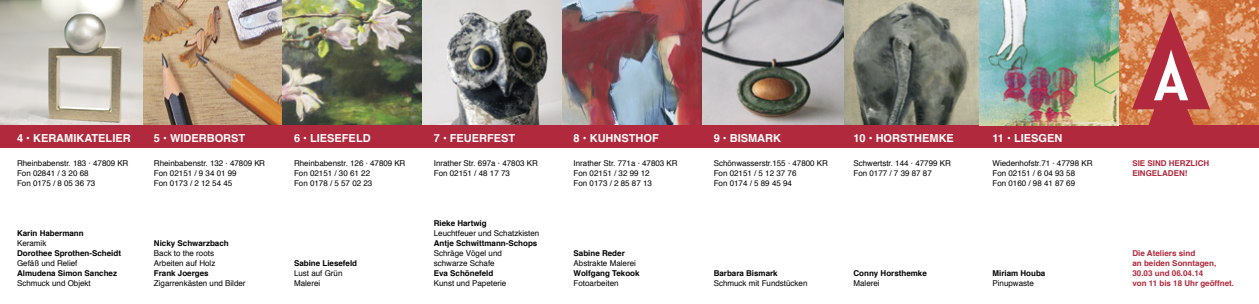
<style>
.page{position:relative;width:1259px;height:304px;background:#fff}
.page>*{position:absolute;margin:0;border:0;box-sizing:border-box;transform-origin:0 0}
.t1{font:700 11px "Helvetica";color:#fff}
.t2{font:8px/10px "Helvetica";color:#000}
.t3{font:700 8px "Helvetica";color:#000}
.t4{font:700 8px/10px "Helvetica";color:#b0293c}
</style>
<div class="page">
<img style="left:981px;top:0;width:278px;height:125px">
<img style="left:143px;top:0;width:838px;height:125px">
<svg style="left:0;top:0;width:143px;height:125px;background:#c9c5bb"></svg>
<div style="left:0;top:125px;width:1259px;height:22px;background:#b0293c"></div>
<svg style="left:1132px;top:10px;width:78px;height:115px;background:#cb6e5f"></svg>
<h1 class="t1" style="left:17px;top:130px;width:115px">4 • KERAMIKATELIER</h1>
<p class="t2" style="left:17px;top:158px;width:113px">Rheinbabenstr. 183 · 47809 KR<br>Fon 02841 / 3 20 68<br>Fon 0175 / 8 05 36 73</p>
<p class="t3" style="left:17px;top:227px;width:68px">Karin Habermann</p>
<p class="t2" style="left:17px;top:238px;width:31px">Keramik</p>
<p class="t3" style="left:17px;top:247px;width:106px">Dorothee Sprothen-Scheidt</p>
<p class="t2" style="left:17px;top:258px;width:62px">Gefäß und Relief</p>
<p class="t3" style="left:17px;top:267px;width:102px">Almudena Simon Sanchez</p>
<p class="t2" style="left:17px;top:278px;width:75px">Schmuck und Objekt</p>
<h1 class="t1" style="left:154px;top:130px;width:93px">5 • WIDERBORST</h1>
<p class="t2" style="left:154px;top:158px;width:113px">Rheinbabenstr. 132 · 47809 KR<br>Fon 02151 / 9 34 01 99<br>Fon 0173 / 2 12 54 45</p>
<p class="t3" style="left:154px;top:237px;width:76px">Nicky Schwarzbach</p>
<p class="t2" style="left:154px;top:248px;width:63px">Back to the roots<br>Arbeiten auf Holz</p>
<p class="t3" style="left:154px;top:267px;width:56px">Frank Joerges</p>
<p class="t2" style="left:154px;top:278px;width:93px">Zigarrenkästen und Bilder</p>
<h1 class="t1" style="left:294px;top:130px;width:78px">6 • LIESEFELD</h1>
<p class="t2" style="left:294px;top:158px;width:113px">Rheinbabenstr. 126 · 47809 KR<br>Fon 02151 / 30 61 22<br>Fon 0178 / 5 57 02 23</p>
<p class="t3" style="left:294px;top:257px;width:65px">Sabine Liesefeld</p>
<p class="t2" style="left:294px;top:268px;width:50px">Lust auf Grün<br>Malerei</p>
<h1 class="t1" style="left:434px;top:130px;width:83px">7 • FEUERFEST</h1>
<p class="t2" style="left:434px;top:158px;width:106px">Inrather Str. 697a · 47803 KR<br>Fon 02151 / 48 17 73</p>
<p class="t3" style="left:434px;top:217px;width:54px">Rieke Hartwig</p>
<p class="t2" style="left:434px;top:228px;width:107px">Leuchtfeuer und Schatzkisten</p>
<p class="t3" style="left:434px;top:237px;width:105px">Antje Schwittmann-Schops</p>
<p class="t2" style="left:434px;top:248px;width:70px">Schräge Vögel und schwarze Schafe</p>
<p class="t3" style="left:434px;top:267px;width:61px">Eva Schönefeld</p>
<p class="t2" style="left:434px;top:278px;width:74px">Kunst und Papeterie</p>
<h1 class="t1" style="left:573px;top:130px;width:87px">8 • KUHNSTHOF</h1>
<p class="t2" style="left:573px;top:158px;width:106px">Inrather Str. 771a · 47803 KR<br>Fon 02151 / 32 99 12<br>Fon 0173 / 2 85 87 13</p>
<p class="t3" style="left:573px;top:247px;width:53px">Sabine Reder</p>
<p class="t2" style="left:573px;top:258px;width:64px">Abstrakte Malerei</p>
<p class="t3" style="left:573px;top:267px;width:67px">Wolfgang Tekook</p>
<p class="t2" style="left:573px;top:278px;width:46px">Fotoarbeiten</p>
<h1 class="t1" style="left:713px;top:130px;width:69px">9 • BISMARK</h1>
<p class="t2" style="left:713px;top:158px;width:116px">Schönwasserstr.155 · 47800 KR<br>Fon 02151 / 5 12 37 76<br>Fon 0174 / 5 89 45 94</p>
<h1 class="t1" style="left:853px;top:130px;width:102px">10 • HORSTHEMKE</h1>
<p class="t2" style="left:853px;top:158px;width:99px">Schwertstr. 144 · 47799 KR<br>Fon 0177 / 7 39 87 87</p>
<p class="t3" style="left:713px;top:267px;width:66px">Barbara Bismark</p>
<p class="t2" style="left:713px;top:278px;width:95px">Schmuck mit Fundstücken</p>
<p class="t3" style="left:853px;top:267px;width:75px">Conny Horsthemke</p>
<p class="t2" style="left:853px;top:278px;width:28px">Malerei</p>
<h1 class="t1" style="left:992px;top:130px;width:71px">11 • LIESGEN</h1>
<p class="t2" style="left:992px;top:158px;width:102px">Wiedenhofstr.71 · 47798 KR<br>Fon 02151 / 6 04 93 58<br>Fon 0160 / 98 41 87 69</p>
<p class="t3" style="left:992px;top:267px;width:54px">Miriam Houba</p>
<p class="t2" style="left:992px;top:278px;width:43px">Pinupwaste</p>
<p class="t4" style="left:1132px;top:158px;width:78px">SIE SIND HERZLICH<br>EINGELADEN!</p>
<p class="t4" style="left:1132px;top:248px;width:103px">Die Ateliers sind<br>an beiden Sonntagen,<br>30.03 und 06.04.14<br>von 11 bis 18 Uhr geöffnet.</p>
</div>
